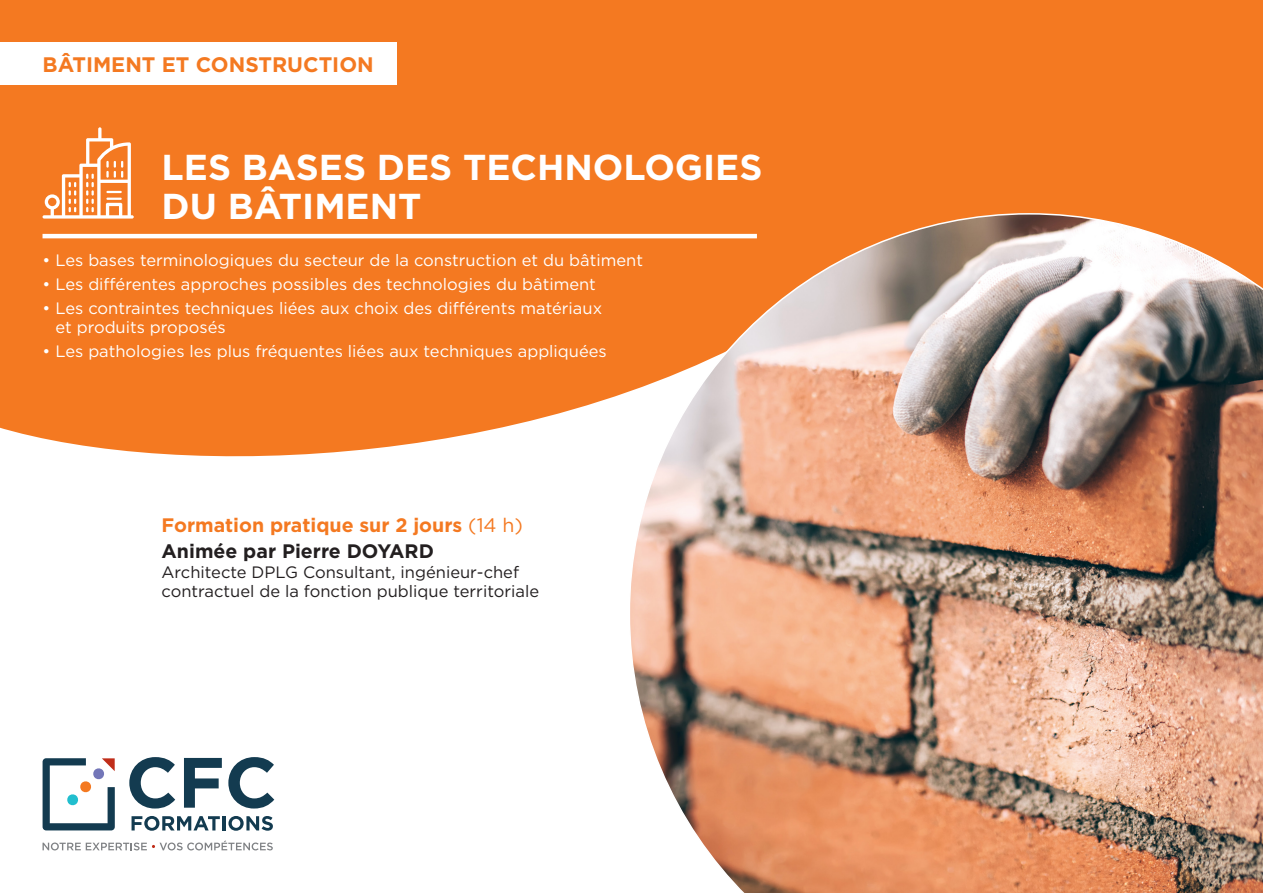
<style>
.page{position:relative;width:1263px;height:893px;background:#f47921}
.page>*{position:absolute;margin:0;border:0;box-sizing:border-box;transform-origin:0 0}
.t1{font:700 36px/39px "Gotham";color:#fff}
.t2{font:700 21px "Gotham";color:#f47921}
.t3{font:700 19.5px "Gotham";color:#f47921}
.t4{font:700 19.5px "Gotham";color:#231f20}
.t5{font:16.5px/19.5px "Gotham";color:#fff}
.t6{font:16.5px/19.5px "Gotham";color:#231f20}
.s1{font-weight:400}
</style>
<div class="page">
<svg style="left:0;top:216px;width:629px;height:677px;fill:#fff"></svg>
<img style="left:629px;top:213px;width:634px;height:680px">
<svg style="left:129px;top:757px;width:46px;height:51px;background:#93a5af"></svg>
<svg style="left:132px;top:816px;width:88px;height:15px"></svg>
<hr style="left:222px;top:816px;width:4px;height:14px;background:#133b50">
<svg style="left:228px;top:816px;width:45px;height:15px"></svg>
<svg style="left:184px;top:758px;width:38px;height:50px;background:#7d939e"></svg>
<svg style="left:228px;top:757px;width:46px;height:51px;background:#93a5af"></svg>
<svg style="left:43px;top:758px;width:72px;height:72px;background:#b5bfc4"></svg>
<svg style="left:43px;top:840px;width:230px;height:10px;background:#dbdbdc"></svg>
<div style="left:0;top:43px;width:396px;height:42px;background:#fff"></div>
<hr style="left:43px;top:234px;width:714px;height:4px;background:#fff">
<svg style="left:43px;top:127px;width:91px;height:92px"></svg>
<p class="t2" style="left:43px;top:51px;width:333px">BÂTIMENT ET CONSTRUCTION</p>
<p class="t1" style="left:162px;top:147px;width:602px">LES BASES DES TECHNOLOGIES<br>DU BÂTIMENT</p>
<p class="t5" style="left:43px;top:250px;width:602px">• Les bases terminologiques du secteur de la construction et du bâtiment</p>
<p class="t5" style="left:43px;top:274px;width:555px">• Les différentes approches possibles des technologies du bâtiment</p>
<p class="t5" style="left:55px;top:298px;width:548px;text-indent:-13px">• Les contraintes techniques liées aux choix des différents matériaux et produits proposés</p>
<p class="t5" style="left:43px;top:341px;width:566px">• Les pathologies les plus fréquentes liées aux techniques appliquées</p>
<p class="t3" style="left:162px;top:512px;width:363px">Formation pratique sur 2 jours <span class="s1">(14 h)</span></p>
<p class="t4" style="left:162px;top:538px;width:274px">Animée par Pierre DOYARD</p>
<p class="t6" style="left:162px;top:562px;width:379px">Architecte DPLG Consultant, ingénieur-chef contractuel de la fonction publique territoriale</p>
</div>
